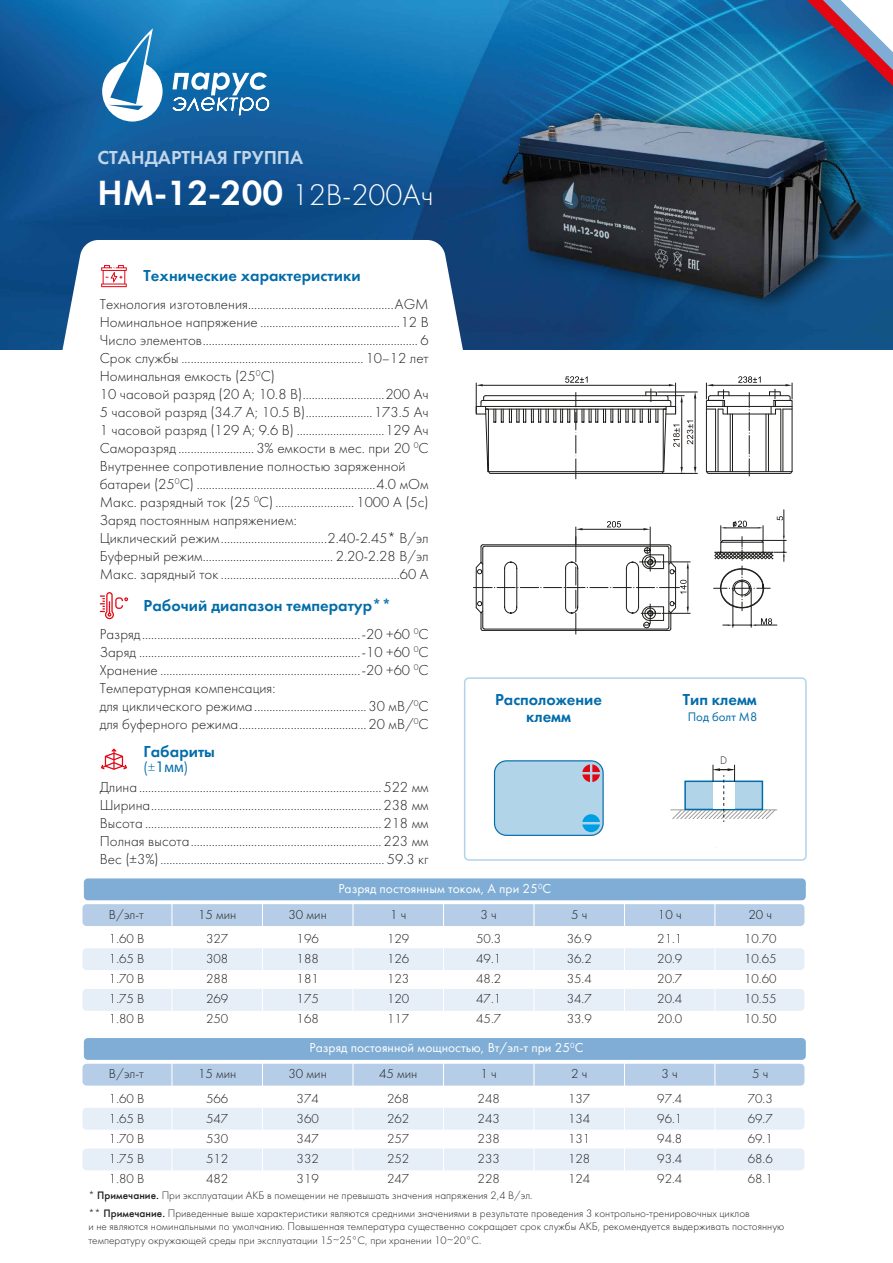
<style>
.page{position:relative;width:893px;height:1263px;background:#fff}
.page>*{position:absolute;margin:0;border:0;box-sizing:border-box;transform-origin:0 0}
.t1{font:36.3px "Futura Demi C";letter-spacing:.005em;color:#fff}
.t2{font:19.5px "Futura Demi C";letter-spacing:.005em;color:#c1d5eb}
.t3{font:16.5px/16.5px "Futura Demi C";letter-spacing:.005em;color:#006caa;text-align:center}
.t4{font:15px/18px "Futura Light C";letter-spacing:.005em;color:#1d1d1b}
.t5{font:15px "Futura BT";color:#006caa}
.t6{font:13.5px/20px "Futura Light C";letter-spacing:.005em;color:#1d1d1b;text-align:justify}
.t7{font:13.5px "Futura Book C";letter-spacing:.005em;color:#fff}
.t8{font:12.9px "Futura Book C";letter-spacing:.005em;color:#006caa}
.t9{font:11.4px "Futura Light C";color:#1d1d1b}
.t10{font:11.25px/13.5px "Futura Light C";letter-spacing:.005em;color:#1d1d1b}
.s1{font-family:"Futura Light C";font-size:31.05px}
.s2{font-family:"Futura Light C"}
.s3{font-family:"Myriad Pro"}
.s4{font-family:"Futura Medium C"}
</style>
<div class="page">
<img style="left:0;top:0;width:893px;height:350px">
<svg style="left:807px;top:0;width:86px;height:86px"></svg>
<svg style="left:102px;top:28px;width:167px;height:94px"></svg>
<svg style="left:61px;top:240px;width:404px;height:110px"></svg>
<svg style="left:101px;top:265px;width:26px;height:22px"></svg>
<svg style="left:100px;top:592px;width:28px;height:27px"></svg>
<svg style="left:101px;top:748px;width:26px;height:22px"></svg>
<div style="left:83px;top:948px;width:721px;height:22px;background:#e6eef8;border-radius:4px"></div>
<div style="left:83px;top:904px;width:721px;height:22px;background:#b5cde7;border-radius:4px"></div>
<div style="left:83px;top:989px;width:721px;height:22px;background:#e6eef8;border-radius:4px"></div>
<hr style="left:262px;top:898px;width:1px;height:127px;background:#fff">
<hr style="left:171px;top:898px;width:1px;height:127px;background:#fff">
<hr style="left:443px;top:898px;width:1px;height:127px;background:#fff">
<hr style="left:533px;top:898px;width:1px;height:127px;background:#fff">
<hr style="left:624px;top:898px;width:1px;height:127px;background:#fff">
<hr style="left:714px;top:898px;width:1px;height:127px;background:#fff">
<hr style="left:352px;top:898px;width:1px;height:127px;background:#fff">
<div style="left:84px;top:878px;width:722px;height:22px;background:#7fadd5;border-radius:4px"></div>
<div style="left:83px;top:1108px;width:721px;height:21px;background:#e6eef8;border-radius:4px"></div>
<div style="left:83px;top:1064px;width:721px;height:21px;background:#b5cde7;border-radius:4px"></div>
<div style="left:83px;top:1148px;width:721px;height:22px;background:#e6eef8;border-radius:4px"></div>
<hr style="left:262px;top:1057px;width:1px;height:128px;background:#fff">
<hr style="left:171px;top:1057px;width:1px;height:128px;background:#fff">
<hr style="left:443px;top:1057px;width:1px;height:128px;background:#fff">
<hr style="left:533px;top:1057px;width:1px;height:128px;background:#fff">
<hr style="left:624px;top:1057px;width:1px;height:128px;background:#fff">
<hr style="left:714px;top:1057px;width:1px;height:128px;background:#fff">
<hr style="left:352px;top:1057px;width:1px;height:128px;background:#fff">
<div style="left:84px;top:1038px;width:722px;height:22px;background:#7fadd5;border-radius:4px"></div>
<hr style="left:732px;top:589px;width:1px;height:38px;background:#1d1d1b">
<hr style="left:751px;top:589px;width:1px;height:38px;background:#1d1d1b">
<svg style="left:705px;top:376px;width:88px;height:100px"></svg>
<svg style="left:473px;top:521px;width:217px;height:113px"></svg>
<svg style="left:476px;top:376px;width:221px;height:103px"></svg>
<svg style="left:714px;top:510px;width:72px;height:116px"></svg>
<div style="left:464px;top:677px;width:343px;height:184px;border:2px solid #b2d4e8;border-radius:4px"></div>
<div style="left:494px;top:761px;width:109px;height:74px;background:#b2d4e8;border-radius:12px"></div>
<div style="left:494px;top:760px;width:110px;height:76px;border:1px solid #006caa;border-radius:12px"></div>
<svg style="left:582px;top:764px;width:18px;height:18px"></svg>
<svg style="left:582px;top:814px;width:18px;height:18px"></svg>
<hr style="left:670px;top:809px;width:107px;height:1px;background:#9d9d9c">
<svg style="left:671px;top:765px;width:105px;height:57px"></svg>
<img style="left:487px;top:87px;width:406px;height:238px">
<img style="left:490px;top:98px;width:380px;height:215px">
<h2 class="t2" style="left:97px;top:146px;width:207px">СТАНДАРТНАЯ ГРУППА</h2>
<h1 class="t1" style="left:97px;top:171px;width:338px">HM-12-200 <span class="s1">12В-200Ач</span></h1>
<p class="t3" style="left:144px;top:267px;width:218px">Технические характеристики</p>
<p class="t4" style="left:100px;top:295px;width:330px">Технология изготовления................................................AGM Номинальное напряжение ..............................................12 В Число элементов....................................................................... 6<br>Срок службы ............................................................ 10–12 лет Номинальная емкость (25<sup>0</sup>С)<br>10 часовой разряд (20 А; 10.8 В)...........................200 Ач 5 часовой разряд (34.7 А; 10.5 В)......................173.5 Ач 1 часовой разряд (129 А; 9.6 В) .............................129 Ач Саморазряд ......................... 3% емкости в мес. при 20 <sup>0</sup>С Внутреннее сопротивление полностью заряженной батареи (25<sup>0</sup>С) ...........................................................4.0 мОм Макс. разрядный ток (25 <sup>0</sup>С) .......................... 1000 А (5с)<br>Заряд постоянным напряжением:<br>Циклический режим...................................2.40-2.45* В/эл Буферный режим........................................... 2.20-2.28 В/эл Макс. зарядный ток ...........................................................60 А</p>
<p class="t3" style="left:144px;top:597px;width:249px">Рабочий диапазон температур**</p>
<p class="t4" style="left:100px;top:625px;width:330px">Разряд........................................................................-20 +60 <sup>0</sup>С Заряд .........................................................................-10 +60 <sup>0</sup>С Хранение ..................................................................-20 +60 <sup>0</sup>С Температурная компенсация:<br>для циклического режима..................................... 30 мВ/<sup>0</sup>С для буферного режима.......................................... 20 мВ/<sup>0</sup>С</p>
<p class="t3" style="left:144px;top:743px;width:73px">Габариты</p>
<p class="t5" style="left:144px;top:758px;width:46px">(<span class="s2">±</span>1<span class="s3">мм</span>)</p>
<p class="t4" style="left:100px;top:779px;width:330px;text-align:justify">Длина ................................................................................ 522 мм Ширина............................................................................ 238 мм Высота .............................................................................. 218 мм Полная высота............................................................... 223 мм Вес (±3%).......................................................................... 59.3 кг</p>
<p class="t3" style="left:495px;top:691px;width:109px">Расположение клемм</p>
<p class="t3" style="left:683px;top:691px;width:75px">Тип клемм</p>
<p class="t8" style="left:688px;top:710px;width:71px">Под болт M8</p>
<p class="t9" style="left:720px;top:754px;width:9px">D</p>
<p class="t6" style="left:109px;top:902px;width:37px;line-height:24.5px">В/эл-т<br>1.60 В</p>
<p class="t6" style="left:109px;top:949px;width:37px">1.65 В 1.70 В 1.75 В 1.80 В</p>
<p class="t6" style="left:109px;top:1062px;width:37px;line-height:24.5px">В/эл-т<br>1.60 В</p>
<p class="t6" style="left:109px;top:1108px;width:37px">1.65 В 1.70 В 1.75 В 1.80 В</p>
<p class="t6" style="left:198px;top:902px;width:40px;line-height:24.5px;text-align:center">15 мин<br>327</p>
<p class="t6" style="left:206px;top:949px;width:24px">308<br>288<br>269<br>250</p>
<p class="t6" style="left:198px;top:1062px;width:40px;line-height:24.5px;text-align:center">15 мин<br>566</p>
<p class="t6" style="left:206px;top:1108px;width:24px">547<br>530<br>512<br>482</p>
<p class="t6" style="left:289px;top:902px;width:40px;line-height:24.5px;text-align:center">30 мин<br>196</p>
<p class="t6" style="left:297px;top:949px;width:24px">188<br>181<br>175<br>168</p>
<p class="t7" style="left:338px;top:881px;width:214px">Разряд постоянным током, А при 25<sup>0</sup>С</p>
<p class="t6" style="left:387px;top:902px;width:24px;line-height:24.5px">1 ч<br>129</p>
<p class="t6" style="left:387px;top:949px;width:24px">126<br>123<br>120<br>117</p>
<p class="t6" style="left:476px;top:902px;width:27px;line-height:24.5px;text-align:center">3 ч<br>50.3</p>
<p class="t6" style="left:476px;top:949px;width:27px">49.1<br>48.2<br>47.1<br>45.7</p>
<p class="t6" style="left:567px;top:902px;width:27px;line-height:24.5px;text-align:center">5 ч<br>36.9</p>
<p class="t6" style="left:567px;top:949px;width:27px">36.2<br>35.4<br>34.7<br>33.9</p>
<p class="t7" style="left:309px;top:1040px;width:275px">Разряд постоянной мощностью, Вт/эл-т при 25<sup>0</sup>С</p>
<p class="t6" style="left:289px;top:1062px;width:40px;line-height:24.5px;text-align:center">30 мин<br>374</p>
<p class="t6" style="left:297px;top:1108px;width:24px">360<br>347<br>332<br>319</p>
<p class="t6" style="left:379px;top:1062px;width:40px;line-height:24.5px;text-align:center">45 мин<br>268</p>
<p class="t6" style="left:387px;top:1109px;width:24px">262<br>257<br>252<br>247</p>
<p class="t6" style="left:478px;top:1062px;width:24px;line-height:24.5px">1 ч<br>248</p>
<p class="t6" style="left:478px;top:1109px;width:24px">243<br>238<br>233<br>228</p>
<p class="t6" style="left:568px;top:1062px;width:24px;line-height:24.5px">2 ч<br>137</p>
<p class="t6" style="left:568px;top:1109px;width:24px">134<br>131<br>128<br>124</p>
<p class="t10" style="left:88px;top:1188px;width:446px">* <span class="s4">Примечание.</span> При эксплуатации АКБ в помещении не превышать значения напряжения 2,4 В/эл.</p>
<p class="t6" style="left:657px;top:902px;width:27px;line-height:24.5px">10 ч<br>21.1</p>
<p class="t6" style="left:657px;top:949px;width:27px">20.9<br>20.7<br>20.4<br>20.0</p>
<p class="t6" style="left:657px;top:1062px;width:27px;line-height:24.5px;text-align:center">3 ч<br>97.4</p>
<p class="t6" style="left:657px;top:1109px;width:27px">96.1<br>94.8<br>93.4<br>92.4</p>
<p class="t6" style="left:744px;top:902px;width:34px;line-height:24.5px;text-align:center">20 ч<br>10.70</p>
<p class="t6" style="left:744px;top:949px;width:34px">10.65<br>10.60<br>10.55<br>10.50</p>
<p class="t6" style="left:748px;top:1062px;width:27px;line-height:24.5px;text-align:center">5 ч<br>70.3</p>
<p class="t6" style="left:748px;top:1109px;width:27px">69.7<br>69.1<br>68.6<br>68.1</p>
<p class="t10" style="left:88px;top:1206px;width:697px">** <span class="s4">Примечание.</span> Приведенные выше характеристики являются средними значениями в результате проведения 3 контрольно-тренировочных циклов<br>и не являются номинальными по умолчанию. Повышенная температура существенно сокращает срок службы АКБ, рекомендуется выдерживать постоянную температуру окружающей среды при эксплуатации 15~25°С, при хранении 10~20°С.</p>
</div>
